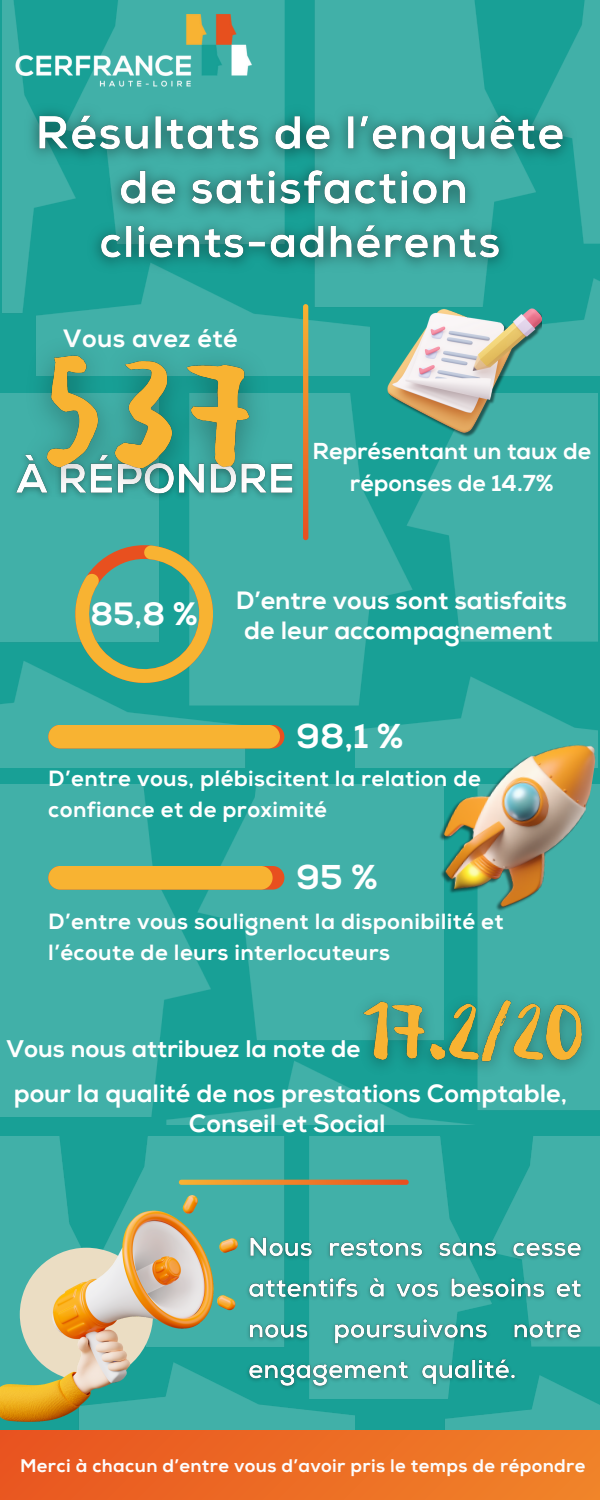
<style>
.page{position:relative;width:600px;height:1500px;background:#18a096}
.page>*{position:absolute;margin:0;border:0;box-sizing:border-box;transform-origin:0 0}
.t1{font:34.4px "Nexa X Bold";color:#fff}
.t2{font:32.2px "Nexa X Bold";color:#fff}
.t3{font:25px/30.8px "Nexa X Bold";color:#fff;text-align:center}
.t4{font:25px "Nexa X Bold";letter-spacing:.02em;color:#fff}
.t5{font:24px "Nexa X Bold";color:#fff}
.t6{font:23px/31.5px "Nexa X Bold";color:#fff;text-align:center}
.t7{font:22px/30.8px "Nexa X Bold";letter-spacing:.02em;color:#fff}
.t8{font:18.2px "Nexa X Bold";letter-spacing:.02em;color:#fdfdfd}
</style>
<div class="page">
<img style="left:3px;top:0;width:597px;height:376px">
<img style="left:0;top:394px;width:597px;height:373px">
<svg style="left:75px;top:545px;width:138px;height:138px"></svg>
<div style="left:48px;top:725px;width:232px;height:23px;background:#f8b332;border-radius:12px"></div>
<img style="left:0;top:785px;width:600px;height:340px">
<div style="left:48px;top:866px;width:236px;height:24px;background:#e8501f;border-radius:12px"></div>
<div style="left:48px;top:866px;width:225px;height:24px;background:#f8b332;border-radius:12px"></div>
<img style="left:0;top:1137px;width:600px;height:293px">
<div style="left:0;top:1430px;width:600px;height:70px;background:linear-gradient(to right,#e95520,#f08229)"></div>
<img style="left:425px;top:724px;width:173px;height:202px">
<img style="left:0;top:1196px;width:238px;height:226px">
<img style="left:20px;top:98px;width:563px;height:181px">
<svg style="left:303px;top:304px;width:5px;height:236px"></svg>
<img style="left:386px;top:308px;width:156px;height:130px">
<img style="left:6px;top:446px;width:297px;height:59px">
<img style="left:7px;top:322px;width:282px;height:192px">
<svg style="left:179px;top:1180px;width:230px;height:5px"></svg>
<img style="left:342px;top:981px;width:258px;height:106px">
<img style="left:242px;top:1231px;width:346px;height:164px">
<img style="left:3px;top:0;width:256px;height:103px">
<h6 class="t4" style="left:63px;top:322px;width:176px">Vous avez été</h6>
<h5 class="t6" style="left:312px;top:435px;width:280px">Représentant un taux de réponses de 14.7%</h5>
<h2 class="t2" style="left:90px;top:593px;width:109px">85,8 %</h2>
<p class="t3" style="left:236px;top:584px;width:333px">D’entre vous sont satisfaits de leur accompagnement</p>
<h1 class="t1" style="left:296px;top:714px;width:109px">98,1 %</h1>
<p class="t7" style="left:48px;top:763px;width:434px">D’entre vous, plébiscitent la relation de confiance et de proximité</p>
<h1 class="t1" style="left:296px;top:855px;width:83px">95 %</h1>
<p class="t7" style="left:48px;top:906px;width:457px">D’entre vous soulignent la disponibilité et l’écoute de leurs interlocuteurs</p>
<h6 class="t5" style="left:7px;top:1033px;width:355px">Vous nous attribuez la note de</h6>
<p class="t3" style="left:14px;top:1078px;width:555px">pour la qualité de nos prestations Comptable,<br>Conseil et Social</p>
<h5 class="t8" style="left:20px;top:1454px;width:567px">Merci à chacun d’entre vous d’avoir pris le temps de répondre</h5>
</div>
